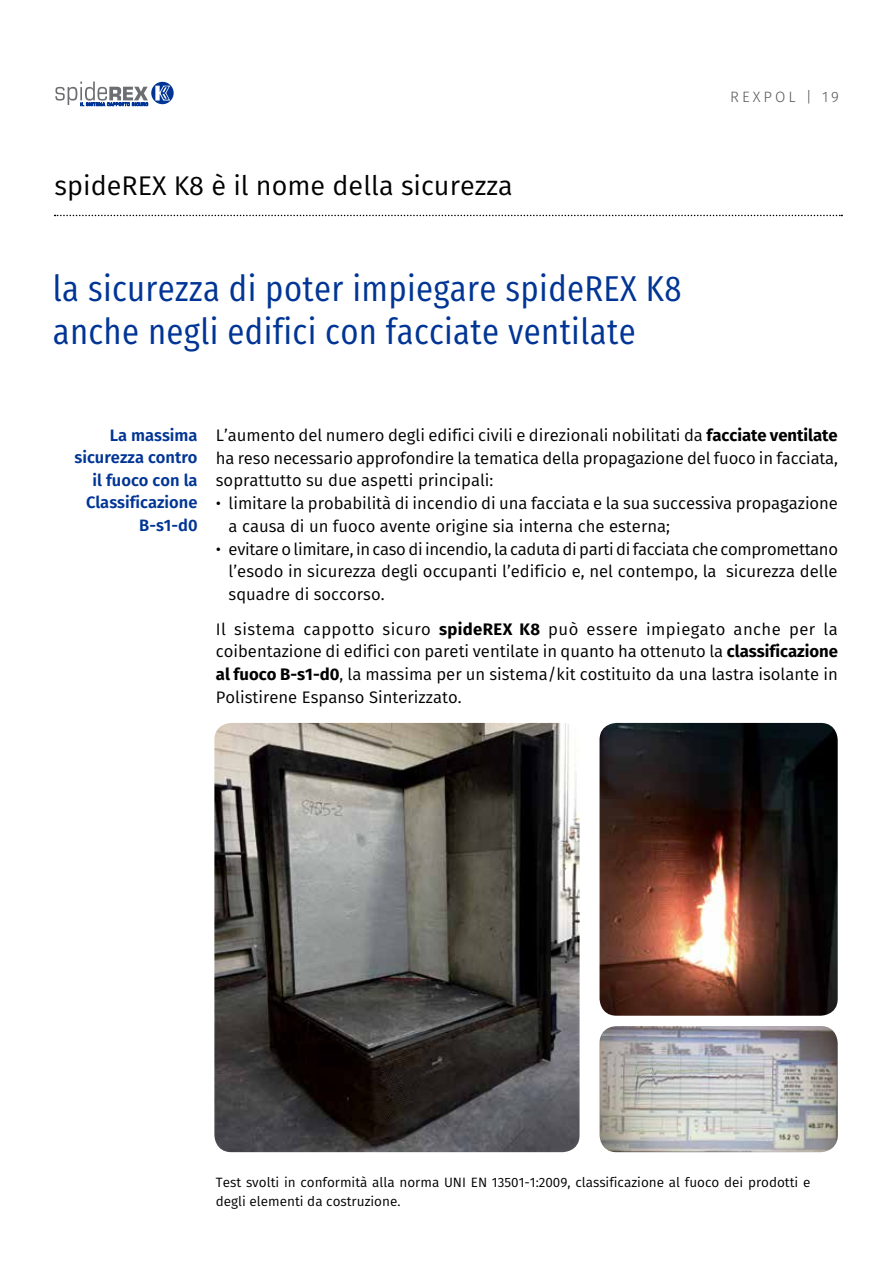
<style>
.page{position:relative;width:893px;height:1263px;background:#fff}
.page>*{position:absolute;margin:0;border:0;box-sizing:border-box;transform-origin:0 0}
.t1{font:36px/43.2px "Fira Sans Condensed";letter-spacing:.01em;color:#003595}
.t2{font:27px "Fira Sans";color:#000}
.t3{font:16.65px/22.8px "Fira Sans";color:#000;text-align:justify}
.t4{font:600 16.5px/22.5px "Fira Sans";color:#003595;text-align:right}
.t5{font:300 15px "Fira Sans";letter-spacing:.2em;color:#54565a}
.t6{font:13.5px/19.5px "Fira Sans";color:#000}
.s1{font-weight:700}
</style>
<div class="page">
<svg style="left:151px;top:82px;width:23px;height:22px"></svg>
<svg style="left:155px;top:86px;width:15px;height:15px"></svg>
<svg style="left:55px;top:82px;width:93px;height:25px"></svg>
<svg style="left:55px;top:215px;width:787px;height:1px"></svg>
<img style="left:599px;top:723px;width:239px;height:293px">
<img style="left:214px;top:723px;width:366px;height:429px">
<img style="left:599px;top:1026px;width:239px;height:126px">
<h2 class="t2" style="left:55px;top:166px;width:460px">spideREX K8 è il nome della sicurezza</h2>
<h1 class="t1" style="left:53px;top:263px;width:630px">la sicurezza di poter impiegare spideREX K8 anche negli edifici con facciate ventilate</h1>
<p class="t5" style="left:730px;top:87px;width:110px">REXPOL | 19</p>
<p class="t4" style="left:74px;top:423px;width:125px">La massima sicurezza contro il fuoco con la<br>Classificazione<br>B-s1-d0</p>
<p class="t3" style="left:216px;top:423px;width:624px">L’aumento del numero degli edifici civili e direzionali nobilitati da <span class="s1">facciate ventilate </span>ha reso necessario approfondire la tematica della propagazione del fuoco in facciata, soprattutto su due aspetti principali:</p>
<p class="t3" style="left:229px;top:491px;width:611px;text-indent:-13px">• limitare la probabilità di incendio di una facciata e la sua successiva propagazione a causa di un fuoco avente origine sia interna che esterna;</p>
<p class="t3" style="left:229px;top:537px;width:611px;text-indent:-13px">• evitare o limitare, in caso di incendio, la caduta di parti di facciata che compromettano l’esodo in sicurezza degli occupanti l’edificio e, nel contempo, la sicurezza delle squadre di soccorso.</p>
<p class="t3" style="left:216px;top:617px;width:624px">Il sistema cappotto sicuro <span class="s1">spideREX K8</span> può essere impiegato anche per la coibentazione di edifici con pareti ventilate in quanto ha ottenuto la <span class="s1">classificazione al fuoco B-s1-d0</span>, la massima per un sistema/kit costituito da una lastra isolante in Polistirene Espanso Sinterizzato.</p>
<p class="t6" style="left:216px;top:1172px;width:596px">Test svolti in conformità alla norma UNI EN 13501-1:2009, classificazione al fuoco dei prodotti e degli elementi da costruzione.</p>
</div>
